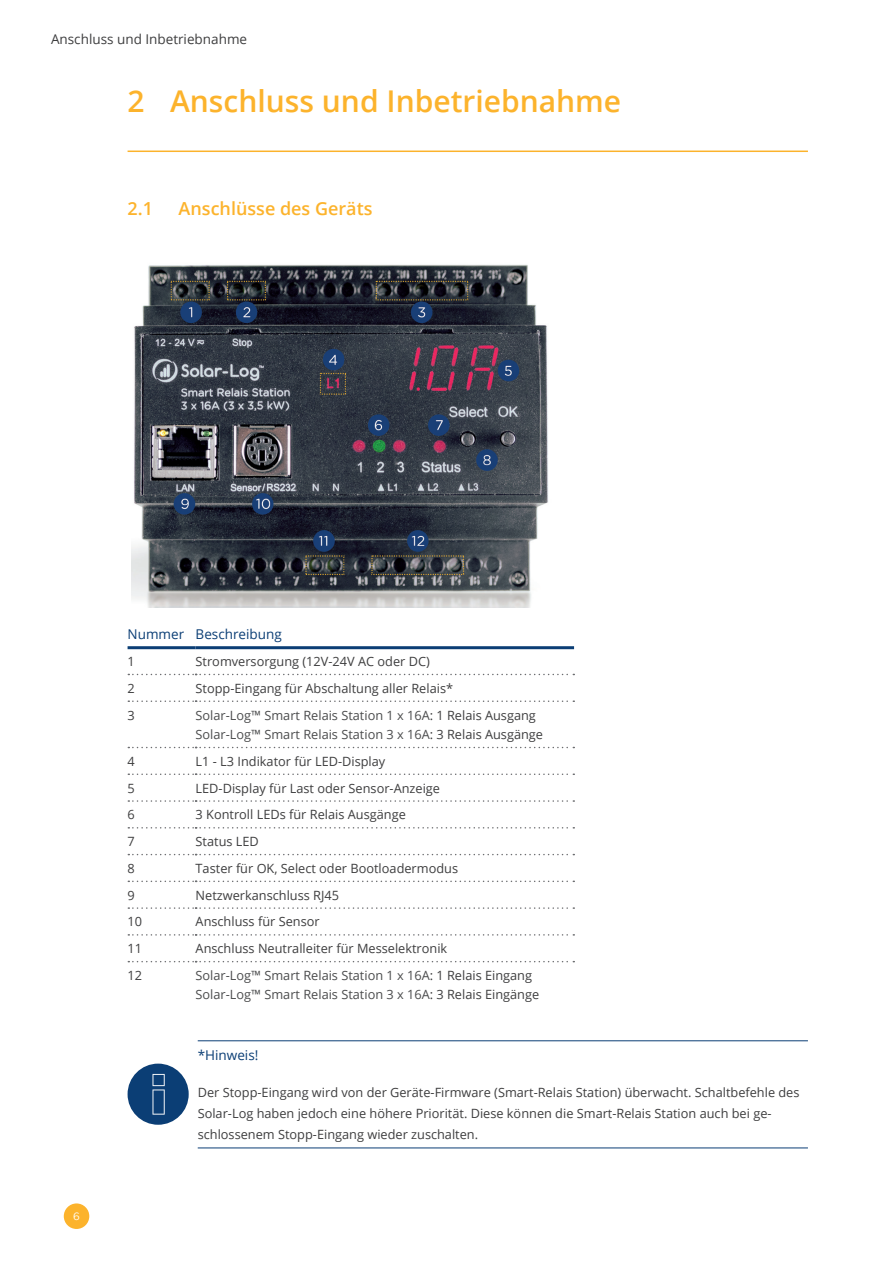
<style>
.page{position:relative;width:893px;height:1263px;background:#fff}
.page>*{position:absolute;margin:0;border:0;box-sizing:border-box;transform-origin:0 0}
.t1{font:600 30px "Open Sans";color:#fcb32c}
.t2{font:600 18px "Open Sans";color:#fcb32c}
.t3{font:13.5px "Open Sans";color:#3e3e3f}
.Tabelle_Headline_Bla{font:13.5px "Open Sans";color:#0b3e75}
.Aufzählung_Headline{font:13.5px "Open Sans";color:#0b3e75}
.Fließtext_Tabelle{font:12.75px "Open Sans";color:#3e3e3f}
.Fließtext{font:12.75px/21px "Open Sans";color:#3e3e3f}
.Fließtext_Tabelle-2{font:12.75px "Open Sans";color:#4b4c4d}
.t4{font:10.5px "Gotham";color:#fff}
.s1{color:#3e3e3f}
</style>
<div class="page">
<div style="left:64px;top:1203px;width:25px;height:26px;background:#fcb32c;border-radius:50%"></div>
<hr style="left:128px;top:151px;width:680px;height:1px;background:#fcb32c">
<hr style="left:128px;top:646px;width:68px;height:3px;background:#0b3e75">
<hr style="left:196px;top:646px;width:378px;height:3px;background:#0b3e75">
<svg style="left:128px;top:674px;width:446px;height:1px"></svg>
<svg style="left:128px;top:700px;width:446px;height:2px"></svg>
<svg style="left:128px;top:747px;width:446px;height:1px"></svg>
<svg style="left:128px;top:773px;width:446px;height:2px"></svg>
<svg style="left:128px;top:800px;width:446px;height:2px"></svg>
<svg style="left:128px;top:827px;width:446px;height:1px"></svg>
<svg style="left:128px;top:854px;width:446px;height:1px"></svg>
<svg style="left:128px;top:880px;width:446px;height:2px"></svg>
<svg style="left:128px;top:907px;width:446px;height:2px"></svg>
<svg style="left:128px;top:934px;width:446px;height:2px"></svg>
<svg style="left:128px;top:961px;width:446px;height:1px"></svg>
<hr style="left:198px;top:1040px;width:610px;height:1px;background:#0b3e75">
<hr style="left:198px;top:1147px;width:610px;height:1px;background:#0b3e75">
<div style="left:128px;top:1063px;width:61px;height:62px;background:#0b3e75;border-radius:50%"></div>
<svg style="left:153px;top:1074px;width:12px;height:40px"></svg>
<img style="left:132px;top:264px;width:416px;height:344px">
<p class="t3" style="left:51px;top:30px;width:198px">Anschluss und Inbetriebnahme</p>
<p class="t1" style="left:128px;top:81px;width:495px">2 Anschluss und Inbetriebnahme</p>
<p class="t2" style="left:128px;top:196px;width:27px">2.1</p>
<p class="t2" style="left:179px;top:196px;width:195px">Anschlüsse des Geräts</p>
<p class="Tabelle_Headline_Bla" style="left:128px;top:625px;width:58px">Nummer</p>
<p class="Tabelle_Headline_Bla" style="left:196px;top:625px;width:88px">Beschreibung</p>
<p class="Fließtext_Tabelle" style="left:128px;top:653px;width:9px">1</p>
<p class="Fließtext_Tabelle" style="left:196px;top:653px;width:236px">Stromversorgung (12V-24V AC oder DC)</p>
<p class="Fließtext_Tabelle" style="left:128px;top:679px;width:9px">2</p>
<p class="Fließtext_Tabelle" style="left:196px;top:679px;width:259px">Stopp-Eingang für Abschaltung aller Relais*</p>
<p class="Fließtext_Tabelle" style="left:128px;top:706px;width:9px">3</p>
<p class="Fließtext_Tabelle-2" style="left:196px;top:706px;width:342px">Solar-Log™ Smart Relais Station 1 x 16A<span class="s1">: 1 Relais Ausgang</span></p>
<p class="Fließtext_Tabelle-2" style="left:196px;top:726px;width:349px">Solar-Log™ Smart Relais Station 3 x 16A<span class="s1">: 3 Relais Ausgänge</span></p>
<p class="Fließtext_Tabelle" style="left:128px;top:752px;width:9px">4</p>
<p class="Fließtext_Tabelle" style="left:196px;top:752px;width:191px">L1 - L3 Indikator für LED-Display</p>
<p class="Fließtext_Tabelle" style="left:128px;top:779px;width:9px">5</p>
<p class="Fließtext_Tabelle" style="left:196px;top:779px;width:246px">LED-Display für Last oder Sensor-Anzeige</p>
<p class="Fließtext_Tabelle" style="left:128px;top:806px;width:9px">6</p>
<p class="Fließtext_Tabelle" style="left:196px;top:806px;width:212px">3 Kontroll LEDs für Relais Ausgänge</p>
<p class="Fließtext_Tabelle" style="left:128px;top:833px;width:9px">7</p>
<p class="Fließtext_Tabelle" style="left:196px;top:833px;width:65px">Status LED</p>
<p class="Fließtext_Tabelle" style="left:128px;top:859px;width:9px">8</p>
<p class="Fließtext_Tabelle" style="left:196px;top:859px;width:264px">Taster für OK, Select oder Bootloadermodus</p>
<p class="Fließtext_Tabelle" style="left:128px;top:886px;width:9px">9</p>
<p class="Fließtext_Tabelle" style="left:196px;top:886px;width:145px">Netzwerkanschluss RJ45</p>
<p class="Fließtext_Tabelle" style="left:128px;top:913px;width:16px">10</p>
<p class="Fließtext_Tabelle" style="left:196px;top:913px;width:126px">Anschluss für Sensor</p>
<p class="Fließtext_Tabelle" style="left:128px;top:940px;width:16px">11</p>
<p class="Fließtext_Tabelle" style="left:196px;top:940px;width:253px">Anschluss Neutralleiter für Messelektronik</p>
<p class="Fließtext_Tabelle" style="left:128px;top:966px;width:16px">12</p>
<p class="Fließtext_Tabelle-2" style="left:196px;top:966px;width:338px">Solar-Log™ Smart Relais Station 1 x 16A<span class="s1">: 1 Relais Eingang</span></p>
<p class="Fließtext_Tabelle-2" style="left:196px;top:986px;width:345px">Solar-Log™ Smart Relais Station 3 x 16A<span class="s1">: 3 Relais Eingänge</span></p>
<p class="t4" style="left:73px;top:1210px;width:8px">6</p>
<p class="Aufzählung_Headline" style="left:198px;top:1046px;width:62px">*Hinweis!</p>
<p class="Fließtext" style="left:198px;top:1082px;width:603px">Der Stopp-Eingang wird von der Geräte-Firmware (Smart-Relais Station) überwacht. Schaltbefehle des<br>Solar-Log haben jedoch eine höhere Priorität. Diese können die Smart-Relais Station auch bei ge&shy;schlossenem Stopp-Eingang wieder zuschalten.</p>
</div>
